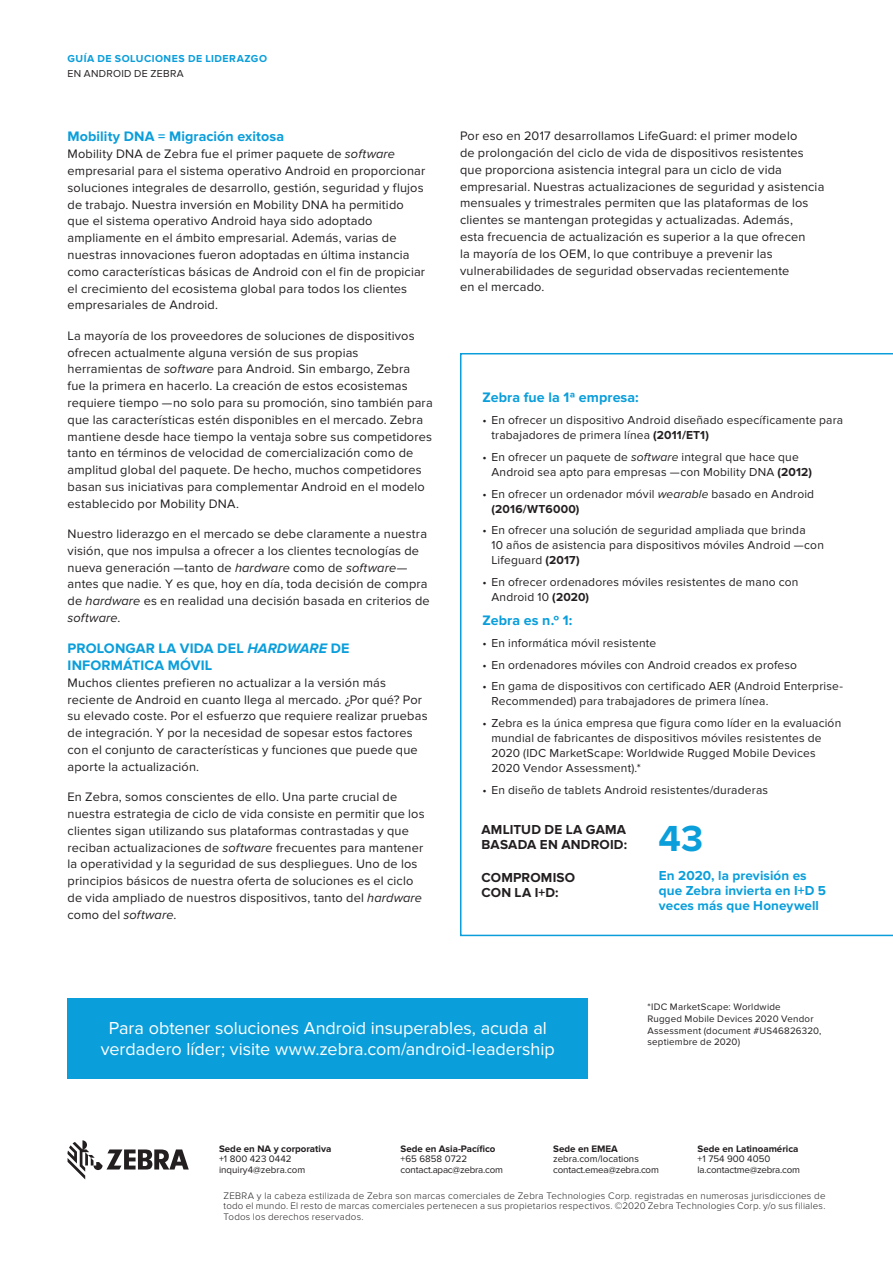
<style>
.page{position:relative;width:893px;height:1263px;background:#fff}
.page>*{position:absolute;margin:0;border:0;box-sizing:border-box;transform-origin:0 0}
.Subhead-1{font:700 37.65px "Proxima Nova";color:#0a9edb}
.CTA-Call_To_Action{font:18px/21px "Proxima Nova";color:#fff;text-align:center}
.Body{font:700 14.25px/17.2px "Proxima Nova";letter-spacing:.01em;color:#0a9edb}
.Subhead-1-2{font:700 13.5px/15px "Proxima Nova";letter-spacing:.01em;color:#0a9edb}
.Body-2{font:700 13.5px/15px "Proxima Nova";letter-spacing:.015em;color:#231f20}
.Body-3{font:12.75px/16.8px "Proxima Nova";letter-spacing:.015em;color:#231f20}
.t1{font:12px/15px "Proxima Nova";letter-spacing:.015em;color:#231f20}
.Collateral_Type{font:700 10.5px/14.2px "Proxima Nova";letter-spacing:.045em;color:#0a9edb}
.Legal-NALA{font:300 9.75px/10.5px "Proxima Nova";letter-spacing:.02em;color:#231f20;text-align:justify}
.Body-4{font:9.75px/10.5px "Proxima Nova";letter-spacing:-.02em;color:#231f20}
.Body-5{font:9.75px/11.7px "Proxima Nova";letter-spacing:.025em;color:#231f20}
.t2{font:700 9.75px "Proxima Nova";color:#231f20}
.Body-6{font:9.75px "Proxima Nova";color:#231f20}
.s1{font-weight:400;color:#231f20}
.s2{font-style:italic}
.s3{font-weight:700}
</style>
<div class="page">
<svg style="left:460px;top:353px;width:433px;height:583px"></svg>
<svg style="left:68px;top:1140px;width:121px;height:39px"></svg>
<div style="left:68px;top:998px;width:520px;height:80px;background:#0a9edb"></div>
<p class="Collateral_Type" style="left:68px;top:52px;width:201px">GUÍA DE SOLUCIONES DE LIDERAZGO<br><span class="s1">EN ANDROID DE ZEBRA</span></p>
<p class="Body" style="left:68px;top:128px;width:218px">Mobility DNA = Migración exitosa</p>
<p class="Body-3" style="left:68px;top:146px;width:359px">Mobility DNA de Zebra fue el primer paquete de <span class="s2">software </span>empresarial para el sistema operativo Android en proporcionar soluciones integrales de desarrollo, gestión, seguridad y flujos de trabajo. Nuestra inversión en Mobility DNA ha permitido que el sistema operativo Android haya sido adoptado ampliamente en el ámbito empresarial. Además, varias de nuestras innovaciones fueron adoptadas en última instancia como características básicas de Android con el fin de propiciar el crecimiento del ecosistema global para todos los clientes empresariales de Android.</p>
<p class="Body-3" style="left:68px;top:327px;width:367px">La mayoría de los proveedores de soluciones de dispositivos ofrecen actualmente alguna versión de sus propias herramientas de <span class="s2">software</span> para Android. Sin embargo, Zebra<br>fue la primera en hacerlo. La creación de estos ecosistemas requiere tiempo —no solo para su promoción, sino también para que las características estén disponibles en el mercado. Zebra mantiene desde hace tiempo la ventaja sobre sus competidores tanto en términos de velocidad de comercialización como de amplitud global del paquete. De hecho, muchos competidores basan sus iniciativas para complementar Android en el modelo establecido por Mobility DNA.</p>
<p class="Body-3" style="left:68px;top:526px;width:364px">Nuestro liderazgo en el mercado se debe claramente a nuestra visión, que nos impulsa a ofrecer a los clientes tecnologías de nueva generación —tanto de <span class="s2">hardware</span> como de <span class="s2">software</span>— antes que nadie. Y es que, hoy en día, toda decisión de compra de <span class="s2">hardware</span> es en realidad una decisión basada en criterios de <span class="s2">software</span>.</p>
<p class="Body" style="left:68px;top:640px;width:283px">PROLONGAR LA VIDA DEL <span class="s2">HARDWARE</span> DE<br>INFORMÁTICA MÓVIL</p>
<p class="Body-3" style="left:68px;top:674px;width:362px">Muchos clientes prefieren no actualizar a la versión más reciente de Android en cuanto llega al mercado. ¿Por qué? Por su elevado coste. Por el esfuerzo que requiere realizar pruebas de integración. Y por la necesidad de sopesar estos factores con el conjunto de características y funciones que puede que aporte la actualización.</p>
<p class="Body-3" style="left:68px;top:789px;width:359px">En Zebra, somos conscientes de ello. Una parte crucial de nuestra estrategia de ciclo de vida consiste en permitir que los clientes sigan utilizando sus plataformas contrastadas y que reciban actualizaciones de <span class="s2">software</span> frecuentes para mantener la operatividad y la seguridad de sus despliegues. Uno de los principios básicos de nuestra oferta de soluciones es el ciclo de vida ampliado de nuestros dispositivos, tanto del <span class="s2">hardware </span>como del <span class="s2">software</span>.</p>
<p class="Body-3" style="left:460px;top:128px;width:366px">Por eso en 2017 desarrollamos LifeGuard: el primer modelo<br>de prolongación del ciclo de vida de dispositivos resistentes que proporciona asistencia integral para un ciclo de vida empresarial. Nuestras actualizaciones de seguridad y asistencia mensuales y trimestrales permiten que las plataformas de los clientes se mantengan protegidas y actualizadas. Además,<br>esta frecuencia de actualización es superior a la que ofrecen<br>la mayoría de los OEM, lo que contribuye a prevenir las vulnerabilidades de seguridad observadas recientemente<br>en el mercado.</p>
<p class="Body" style="left:482px;top:389px;width:158px">Zebra fue la 1ª empresa:</p>
<p class="t1" style="left:491px;top:413px;width:353px;text-indent:-9px">• En ofrecer un dispositivo Android diseñado específicamente para trabajadores de primera línea <span class="s3">(2011/ET1)</span></p>
<p class="t1" style="left:491px;top:449px;width:322px;text-indent:-9px">• En ofrecer un paquete de <span class="s2">software</span> integral que hace que<br>Android sea apto para empresas —con Mobility DNA <span class="s3">(2012)</span></p>
<p class="t1" style="left:491px;top:486px;width:324px;text-indent:-9px">• En ofrecer un ordenador móvil <span class="s2">wearable</span> basado en Android <span class="s3">(2016/WT6000)</span></p>
<p class="t1" style="left:491px;top:523px;width:334px;text-indent:-9px">• En ofrecer una solución de seguridad ampliada que brinda<br>10 años de asistencia para dispositivos móviles Android —con<br>Lifeguard <span class="s3">(2017)</span></p>
<p class="t1" style="left:491px;top:575px;width:309px;text-indent:-9px">• En ofrecer ordenadores móviles resistentes de mano con<br>Android 10 <span class="s3">(2020)</span></p>
<p class="Body" style="left:482px;top:612px;width:92px">Zebra es n.º 1:</p>
<p class="t1" style="left:482px;top:635px;width:175px">• En informática móvil resistente</p>
<p class="t1" style="left:482px;top:657px;width:316px">• En ordenadores móviles con Android creados ex profeso</p>
<p class="t1" style="left:491px;top:679px;width:353px;text-indent:-9px">• En gama de dispositivos con certificado AER (Android Enterprise-<br>Recommended) para trabajadores de primera línea.</p>
<p class="t1" style="left:491px;top:716px;width:351px;text-indent:-9px">• Zebra es la única empresa que figura como líder en la evaluación mundial de fabricantes de dispositivos móviles resistentes de 2020 (IDC MarketScape: Worldwide Rugged Mobile Devices 2020 Vendor Assessment).*</p>
<p class="t1" style="left:482px;top:782px;width:287px">• En diseño de tablets Android resistentes/duraderas</p>
<p class="Body-2" style="left:482px;top:822px;width:147px">AMLITUD DE LA GAMA<br>BASADA EN ANDROID:</p>
<p class="Subhead-1" style="left:659px;top:817px;width:46px">43</p>
<p class="Body-2" style="left:482px;top:870px;width:95px">COMPROMISO<br>CON LA I+D:</p>
<p class="Subhead-1-2" style="left:659px;top:868px;width:169px">En 2020, la previsión es que Zebra invierta en I+D 5 veces más que Honeywell</p>
<p class="CTA-Call_To_Action" style="left:101px;top:1017px;width:455px">Para obtener soluciones Android insuperables, acuda al verdadero líder; visite www.zebra.com/android-leadership</p>
<p class="Body-5" style="left:647px;top:1001px;width:176px">*IDC MarketScape: Worldwide<br>Rugged Mobile Devices 2020 Vendor<br>Assessment (document #US46826320, septiembre de 2020)</p>
<p class="t2" style="left:698px;top:1143px;width:102px">Sede en Latinoamérica</p>
<p class="Body-4" style="left:698px;top:1154px;width:104px">+1 754 900 4050 la.contactme@zebra.com</p>
<p class="Legal-NALA" style="left:224px;top:1190px;width:603px">ZEBRA y la cabeza estilizada de Zebra son marcas comerciales de Zebra Technologies Corp. registradas en numerosas jurisdicciones de todo el mundo. El resto de marcas comerciales pertenecen a sus propietarios respectivos. ©2020 Zebra Technologies Corp. y/o sus filiales.<br>Todos los derechos reservados.</p>
<p class="t2" style="left:401px;top:1143px;width:97px">Sede en Asia-Pacífico</p>
<p class="Body-4" style="left:401px;top:1154px;width:104px">+65 6858 0722 contact.apac@zebra.com</p>
<p class="t2" style="left:219px;top:1143px;width:114px">Sede en NA y corporativa</p>
<p class="Body-6" style="left:219px;top:1153px;width:74px">+1 800 423 0442</p>
<p class="Body-6" style="left:219px;top:1164px;width:88px">inquiry4@zebra.com</p>
<p class="t2" style="left:553px;top:1143px;width:66px">Sede en EMEA</p>
<p class="Body-4" style="left:553px;top:1154px;width:107px">zebra.com/locations contact.emea@zebra.com</p>
</div>
